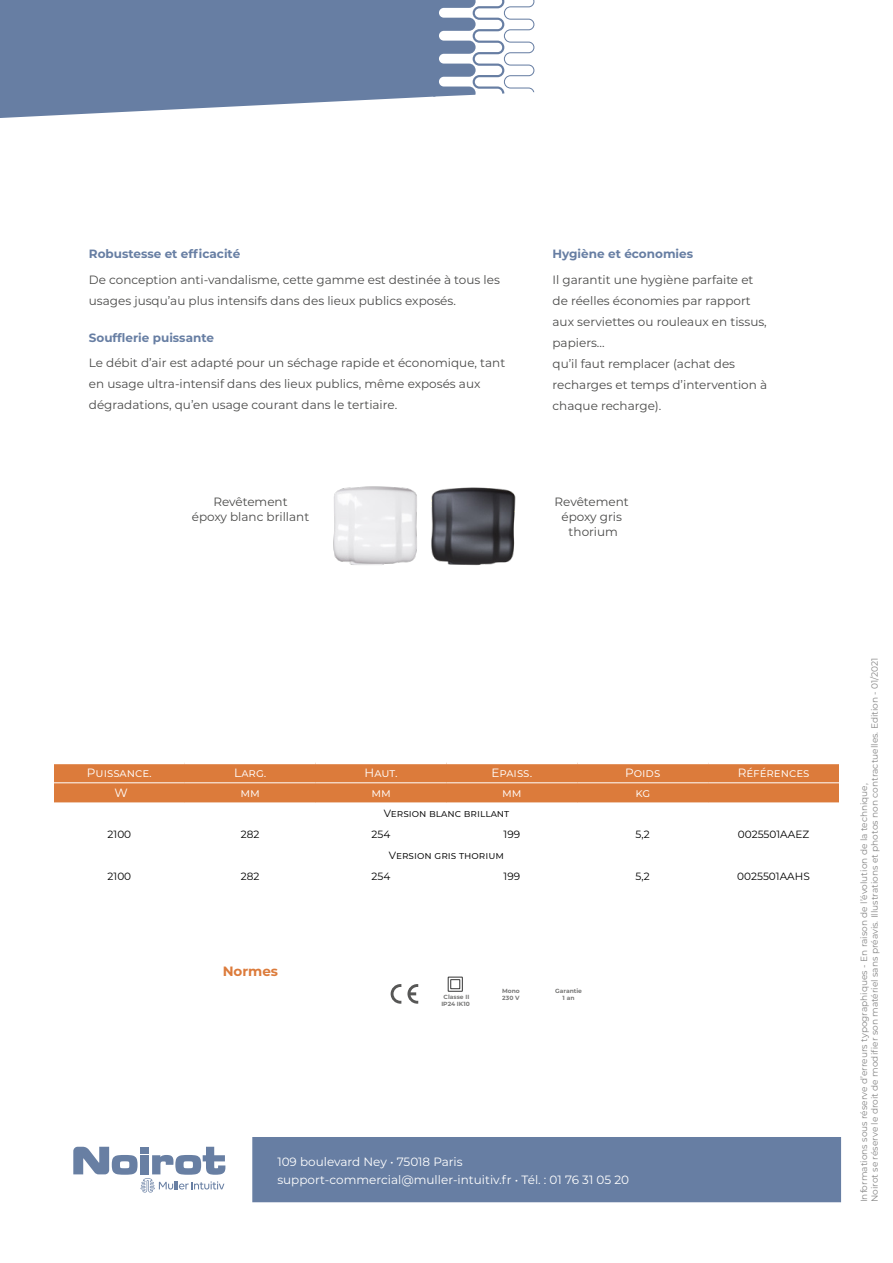
<style>
.page{position:relative;width:893px;height:1263px;background:#fff}
.page>*{position:absolute;margin:0;border:0;box-sizing:border-box;transform-origin:0 0}
.t1{font:700 13.5px "Montserrat";color:#dc7b3b}
.t2{font:12px/21px "Montserrat";color:#4a4a49}
.t3{font:12px/18.6px "Montserrat";color:#fff}
.t4{font:700 12px "Montserrat";color:#677ea3}
.t5{font:10.5px "Montserrat";color:#000}
.t6{font:9px/10.8px "Montserrat";color:#878787}
.t7{font:700 6px/7.2px "Montserrat";color:#575756;text-align:center}
</style>
<div class="page">
<div style="left:252px;top:1137px;width:589px;height:65px;background:#677ea3"></div>
<svg style="left:73px;top:1147px;width:152px;height:45px"></svg>
<svg style="left:436px;top:0;width:99px;height:97px"></svg>
<svg style="left:0;top:0;width:436px;height:118px;background:#7489ab"></svg>
<img style="left:333px;top:486px;width:84px;height:79px">
<img style="left:431px;top:487px;width:85px;height:79px">
<div style="left:448px;top:977px;width:15px;height:14px;border:1px solid #000"></div>
<div style="left:450px;top:979px;width:10px;height:10px;border:1px solid #000"></div>
<svg style="left:391px;top:984px;width:10px;height:20px"></svg>
<svg style="left:407px;top:984px;width:11px;height:20px"></svg>
<svg style="left:54px;top:764px;width:785px;height:39px;background:#dc7e40"></svg>
<hr style="left:54px;top:782px;width:131px;height:1px;background:#fff">
<hr style="left:185px;top:782px;width:131px;height:1px;background:#fff">
<hr style="left:316px;top:782px;width:130px;height:1px;background:#fff">
<hr style="left:446px;top:782px;width:131px;height:1px;background:#fff">
<hr style="left:577px;top:782px;width:131px;height:1px;background:#fff">
<hr style="left:708px;top:782px;width:131px;height:1px;background:#fff">
<p class="t4" style="left:89px;top:245px;width:153px">Robustesse et efficacité</p>
<p class="t2" style="left:89px;top:268px;width:412px">De conception anti-vandalisme, cette gamme est destinée à tous les usages jusqu’au plus intensifs dans des lieux publics exposés.</p>
<p class="t4" style="left:89px;top:329px;width:127px">Soufflerie puissante</p>
<p class="t2" style="left:89px;top:352px;width:418px">Le débit d’air est adapté pour un séchage rapide et économique, tant en usage ultra-intensif dans des lieux publics, même exposés aux dégradations, qu’en usage courant dans le tertiaire.</p>
<p class="t4" style="left:553px;top:245px;width:142px">Hygiène et économies</p>
<p class="t2" style="left:553px;top:268px;width:216px">Il garantit une hygiène parfaite et de réelles économies par rapport aux serviettes ou rouleaux en tissus, papiers...<br>qu’il faut remplacer (achat des recharges et temps d’intervention à chaque recharge).</p>
<p class="t2" style="left:192px;top:493px;width:119px;line-height:15px;text-align:center">Revêtement<br>époxy blanc brillant</p>
<p class="t2" style="left:555px;top:493px;width:76px;line-height:15px;text-align:center">Revêtement époxy gris thorium</p>
<p class="t3" style="left:87px;top:763px;width:66px">Puissance.</p>
<p class="t3" style="left:234px;top:763px;width:34px">Larg.</p>
<p class="t3" style="left:365px;top:763px;width:35px">Haut.</p>
<p class="t3" style="left:492px;top:763px;width:42px">Epaiss.</p>
<p class="t3" style="left:625px;top:763px;width:37px">Poids</p>
<p class="t3" style="left:738px;top:763px;width:73px">Références</p>
<p class="t3" style="left:114px;top:783px;width:15px">W</p>
<p class="t3" style="left:240px;top:783px;width:21px">mm</p>
<p class="t3" style="left:371px;top:783px;width:21px">mm</p>
<p class="t3" style="left:502px;top:783px;width:21px">mm</p>
<p class="t3" style="left:635px;top:783px;width:16px">kg</p>
<p class="t5" style="left:384px;top:806px;width:127px">Version blanc brillant</p>
<p class="t5" style="left:108px;top:827px;width:25px">2100</p>
<p class="t5" style="left:241px;top:827px;width:20px">282</p>
<p class="t5" style="left:372px;top:827px;width:20px">254</p>
<p class="t5" style="left:504px;top:827px;width:18px">199</p>
<p class="t5" style="left:636px;top:827px;width:16px">5,2</p>
<p class="t5" style="left:738px;top:827px;width:73px">0025501AAEZ</p>
<p class="t5" style="left:389px;top:848px;width:117px">Version gris thorium</p>
<p class="t5" style="left:108px;top:869px;width:25px">2100</p>
<p class="t5" style="left:241px;top:869px;width:20px">282</p>
<p class="t5" style="left:372px;top:869px;width:20px">254</p>
<p class="t5" style="left:504px;top:869px;width:18px">199</p>
<p class="t5" style="left:636px;top:869px;width:16px">5,2</p>
<p class="t5" style="left:737px;top:869px;width:74px">0025501AAHS</p>
<p class="t1" style="left:223px;top:962px;width:57px">Normes</p>
<p class="t7" style="left:441px;top:993px;width:30px">Classe II<br>IP24 IK10</p>
<p class="t7" style="left:502px;top:987px;width:19px;text-align:left">Mono<br>230 V</p>
<p class="t7" style="left:555px;top:987px;width:28px">Garantie<br>1 an</p>
<p class="t3" style="left:277px;top:1152px;width:353px">109 boulevard Ney • 75018 Paris support-commercial@muller-intuitiv.fr • Tél. : 01 76 31 05 20</p>
<p class="t6" style="left:858px;top:1202px;width:546px;rotate:-90deg">Informations sous réserve d’erreurs typographiques - En raison de l’évolution de la technique,<br>Noirot se réserve le droit de modifier son matériel sans préavis. Illustrations et photos non contractuelles. Edition - 01/2021</p>
</div>
